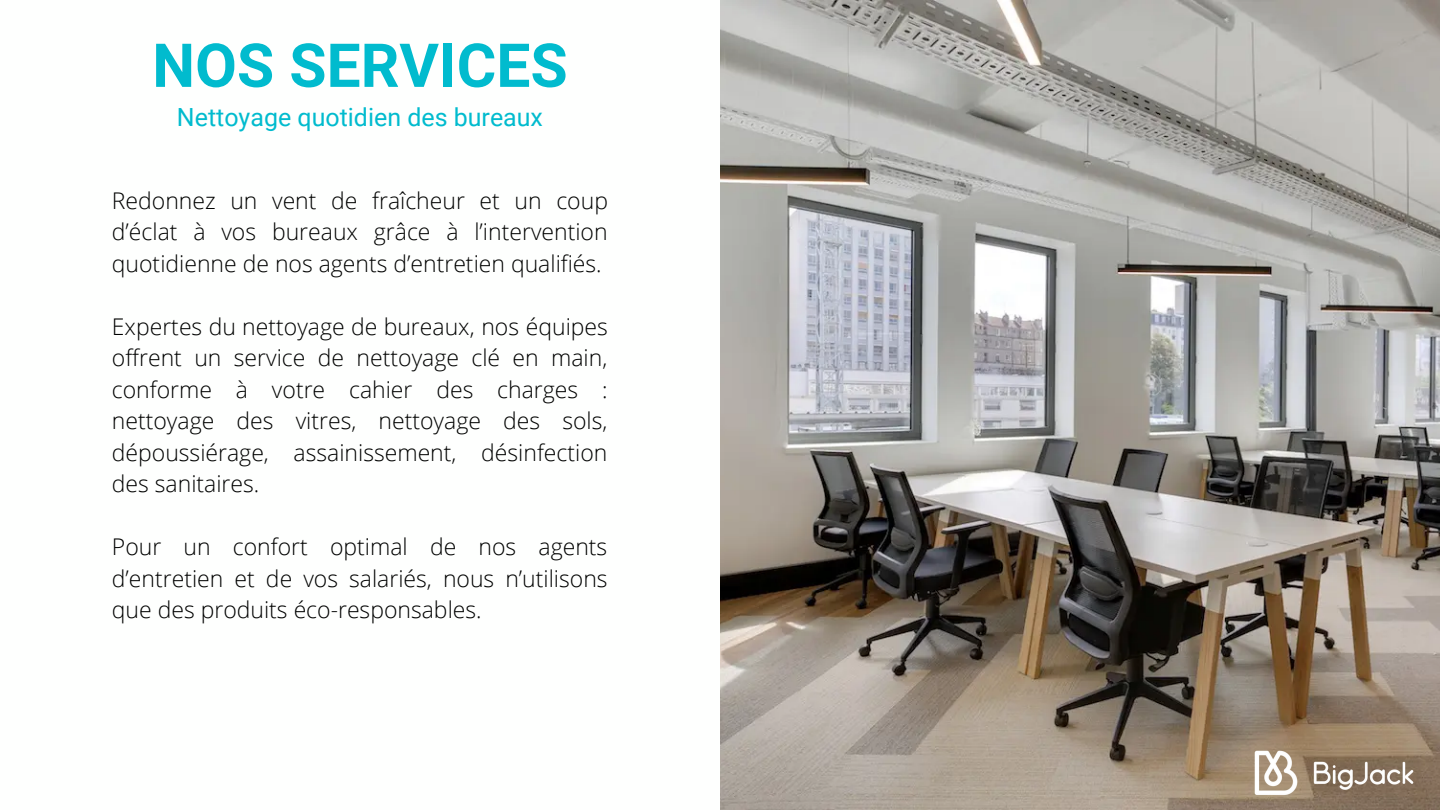
<style>
.page{position:relative;width:1440px;height:810px;background:#fff}
.page>*{position:absolute;margin:0;border:0;box-sizing:border-box;transform-origin:0 0}
.t1{font:700 60.6px "Roboto";color:#01bbce}
.t2{font:25px "Roboto";color:#01bbce}
.t3{font:300 23px/31.5px "Open Sans";color:#000;text-align:justify}
</style>
<div class="page">
<img style="left:720px;top:0;width:720px;height:810px">
<img style="left:1254px;top:749px;width:161px;height:48px">
<h1 class="t1" style="left:152px;top:31px;width:417px">NOS SERVICES</h1>
<p class="t2" style="left:177px;top:102px;width:368px">Nettoyage quotidien des bureaux</p>
<p class="t3" style="left:112px;top:184px;width:498px">Redonnez un vent de fraîcheur et un coup d’éclat à vos bureaux grâce à l’intervention quotidienne de nos agents d’entretien qualifiés.</p>
<p class="t3" style="left:112px;top:310px;width:497px">Expertes du nettoyage de bureaux, nos équipes offrent un service de nettoyage clé en main, conforme à votre cahier des charges : nettoyage des vitres, nettoyage des sols, dépoussiérage, assainissement, désinfection des sanitaires.</p>
<p class="t3" style="left:112px;top:531px;width:497px">Pour un confort optimal de nos agents d’entretien et de vos salariés, nous n’utilisons que des produits éco-responsables.</p>
</div>
